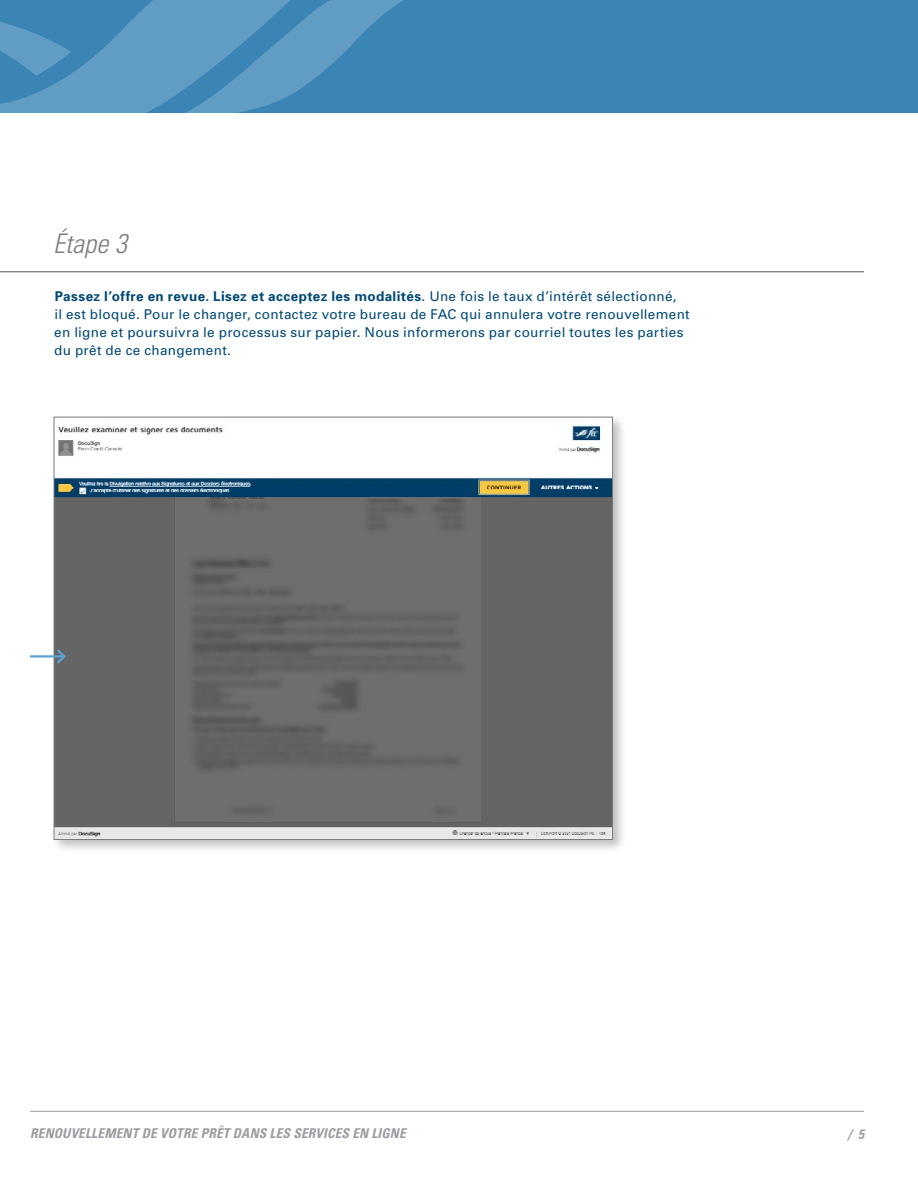
<style>
.page{position:relative;width:918px;height:1188px;background:#fff}
.page>*{position:absolute;margin:0;border:0;box-sizing:border-box;transform-origin:0 0}
.t1{font:italic 300 condensed 27px "Univers";color:#797d82}
.t2{font:13.5px/18px "Univers";letter-spacing:.025em;color:#004975}
.t3{font:italic 700 condensed 13.5px "Univers";letter-spacing:.01em;color:#9a9da2}
.s1{font-weight:700}
</style>
<div class="page">
<hr style="left:30px;top:1111px;width:834px;height:1px;background:#9a9da2">
<div style="left:0;top:0;width:918px;height:112px;background:#3a84b6"></div>
<svg style="left:0;top:0;width:433px;height:113px;fill:#609cc4"></svg>
<hr style="left:0;top:271px;width:864px;height:1px;background:#545750">
<div style="left:52px;top:415px;width:574px;height:438px;background:#000;opacity:.24"></div>
<img style="left:56px;top:419px;width:555px;height:419px">
<hr style="left:30px;top:655px;width:34px;height:3px;background:#5aa3d2">
<svg style="left:54px;top:647px;width:14px;height:19px"></svg>
<h1 class="t1" style="left:53px;top:227px;width:76px">Étape 3</h1>
<p class="t2" style="left:54px;top:287px;width:637px"><span class="s1">Passez l’offre en revue. Lisez et acceptez les modalités</span>. Une fois le taux d’intérêt sélectionné,<br>il est bloqué. Pour le changer, contactez votre bureau de FAC qui annulera votre renouvellement en ligne et poursuivra le processus sur papier. Nous informerons par courriel toutes les parties du prêt de ce changement.</p>
<p class="t3" style="left:30px;top:1125px;width:377px">RENOUVELLEMENT DE VOTRE PRÊT DANS LES SERVICES EN LIGNE</p>
<p class="t3" style="left:848px;top:1126px;width:18px">/ 5</p>
</div>
